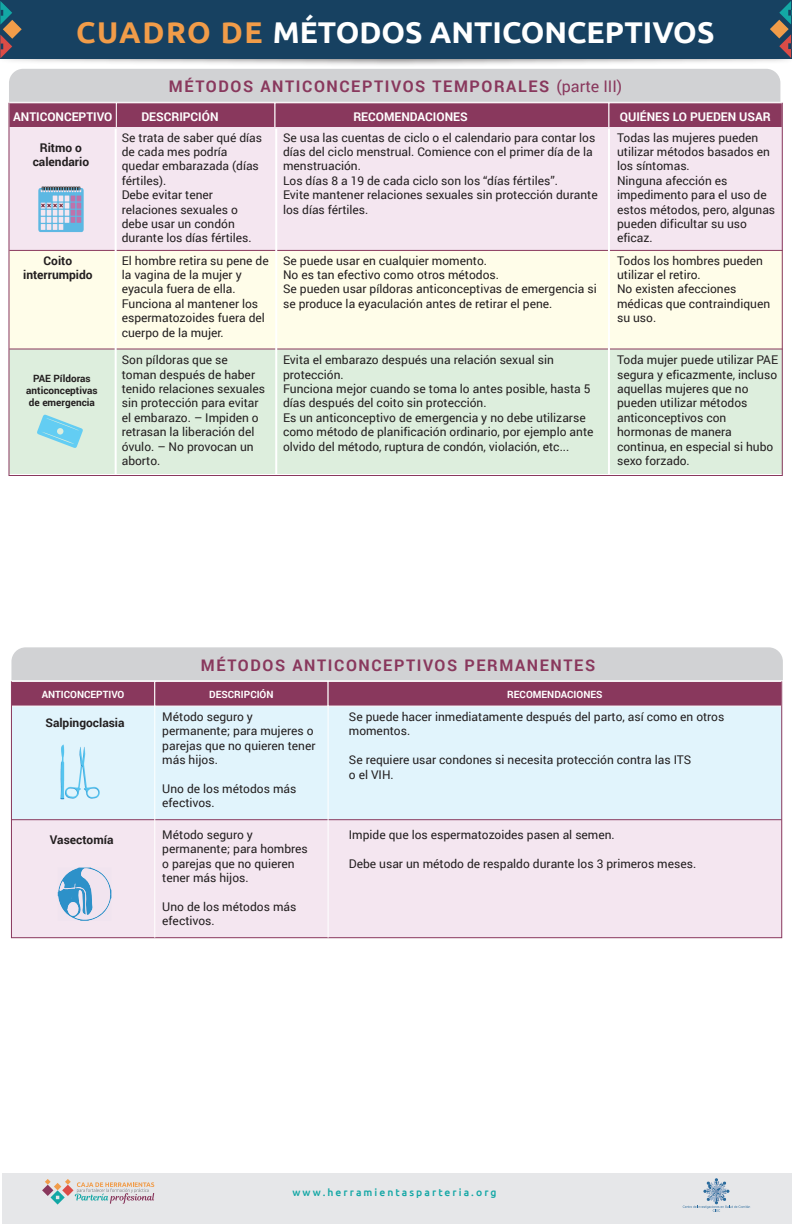
<style>
.page{position:relative;width:792px;height:1224px;background:#fff}
.page>*{position:absolute;margin:0;border:0;box-sizing:border-box;transform-origin:0 0}
.t1{font:700 30px "Ubuntu";color:#fff}
.t2{font:700 16px "Roboto";letter-spacing:.1em;color:#89385d}
.t3{font:12px/14.4px "Roboto";color:#231f20}
.t4{font:700 12px "Roboto";color:#fff}
.t5{font:700 12px/14.4px "Roboto";color:#231f20;text-align:center}
.t6{font:500 10.3px "Ubuntu";letter-spacing:.2em;color:#13a7a5}
.t7{font:700 10px "Roboto";color:#fff}
.t8{font:700 10px/12px "Roboto";color:#231f20;text-align:center}
.s1{color:#f19c49}
.s2{font-weight:400}
</style>
<div class="page">
<div style="left:9px;top:69px;width:771px;height:33px;background:#d1d2d4"></div>
<div style="left:8px;top:102px;width:109px;height:26px;background:#89385d;border:1px solid #fff"></div>
<div style="left:116px;top:102px;width:160px;height:26px;background:#89385d;border:1px solid #fff"></div>
<div style="left:274px;top:102px;width:335px;height:26px;background:#89385d;border:1px solid #fff"></div>
<div style="left:608px;top:102px;width:175px;height:26px;background:#89385d;border:1px solid #fff"></div>
<div style="left:0;top:1px;width:792px;height:57px;background:#174161"></div>
<div style="left:2px;top:1173px;width:790px;height:51px;background:#e6e7e9"></div>
<svg style="left:42px;top:1179px;width:112px;height:26px"></svg>
<svg style="left:683px;top:1178px;width:67px;height:34px"></svg>
<div style="left:9px;top:349px;width:774px;height:125px;background:#ded"></div>
<svg style="left:37px;top:415px;width:46px;height:33px"></svg>
<div style="left:9px;top:128px;width:774px;height:122px;background:#f4e6f0"></div>
<div style="left:9px;top:250px;width:774px;height:99px;background:#fffde9"></div>
<img style="left:38px;top:186px;width:46px;height:46px">
<hr style="left:9px;top:250px;width:774px;height:1px;background:#89385d">
<hr style="left:9px;top:348px;width:774px;height:2px;background:#89385d">
<hr style="left:115px;top:129px;width:2px;height:346px;background:#fff">
<hr style="left:275px;top:129px;width:2px;height:345px;background:#fff">
<hr style="left:608px;top:129px;width:2px;height:345px;background:#fff">
<div style="left:11px;top:820px;width:771px;height:118px;background:#f4e6f0"></div>
<div style="left:11px;top:706px;width:771px;height:114px;background:#e1f4fc"></div>
<div style="left:11px;top:647px;width:772px;height:33px;background:#d1d2d4"></div>
<div style="left:11px;top:681px;width:144px;height:26px;background:#89385d;border:1px solid #fff"></div>
<div style="left:154px;top:681px;width:175px;height:26px;background:#89385d;border:1px solid #fff"></div>
<div style="left:328px;top:681px;width:454px;height:26px;background:#89385d;border:1px solid #fff"></div>
<hr style="left:11px;top:819px;width:771px;height:1px;background:#89385d">
<div style="left:11px;top:681px;width:771px;height:257px;border:1px solid #89385d"></div>
<img style="left:60px;top:744px;width:40px;height:56px">
<svg style="left:58px;top:868px;width:53px;height:53px"></svg>
<hr style="left:154px;top:706px;width:1px;height:232px;background:#fff">
<hr style="left:328px;top:706px;width:1px;height:232px;background:#fff">
<h1 class="t1" style="left:76px;top:14px;width:640px"><span class="s1">CUADRO DE</span> MÉTODOS ANTICONCEPTIVOS</h1>
<h2 class="t2" style="left:169px;top:75px;width:455px">MÉTODOS ANTICONCEPTIVOS TEMPORALES <span class="s2">(parte III)</span></h2>
<p class="t4" style="left:13px;top:108px;width:101px">ANTICONCEPTIVO</p>
<p class="t4" style="left:141px;top:108px;width:79px">DESCRIPCIÓN</p>
<p class="t4" style="left:353px;top:108px;width:116px">RECOMENDACIONES</p>
<p class="t4" style="left:620px;top:108px;width:153px">QUIÉNES LO PUEDEN USAR</p>
<p class="t5" style="left:33px;top:140px;width:58px">Ritmo o calendario</p>
<p class="t3" style="left:283px;top:130px;width:316px">Se usa las cuentas de ciclo o el calendario para contar los días del ciclo menstrual. Comience con el primer día de la menstruación.<br>Los días 8 a 19 de cada ciclo son los “días fértiles”.<br>Evite mantener relaciones sexuales sin protección durante los días fértiles.</p>
<p class="t3" style="left:617px;top:130px;width:160px">Todas las mujeres pueden utilizar métodos basados en los síntomas.<br>Ninguna afección es impedimento para el uso de estos métodos, pero, algunas pueden dificultar su uso eficaz.</p>
<p class="t3" style="left:122px;top:130px;width:142px">Se trata de saber qué días de cada mes podría quedar embarazada (días fértiles).<br>Debe evitar tener relaciones sexuales o debe usar un condón durante los días fértiles.</p>
<p class="t3" style="left:122px;top:253px;width:149px">El hombre retira su pene de la vagina de la mujer y eyacula fuera de ella.<br>Funciona al mantener los espermatozoides fuera del cuerpo de la mujer.</p>
<p class="t5" style="left:23px;top:253px;width:71px">Coito interrumpido</p>
<p class="t3" style="left:283px;top:253px;width:315px">Se puede usar en cualquier momento.<br>No es tan efectivo como otros métodos.<br>Se pueden usar píldoras anticonceptivas de emergencia si se produce la eyaculación antes de retirar el pene.</p>
<p class="t3" style="left:617px;top:253px;width:155px">Todos los hombres pueden utilizar el retiro.<br>No existen afecciones médicas que contraindiquen su uso.</p>
<p class="t8" style="left:26px;top:372px;width:73px">PAE Píldoras anticonceptivas de emergencia</p>
<p class="t3" style="left:122px;top:352px;width:145px">Son píldoras que se toman después de haber tenido relaciones sexuales sin protección para evitar el embarazo. – Impiden o retrasan la liberación del óvulo. – No provocan un aborto.</p>
<p class="t3" style="left:283px;top:352px;width:312px">Evita el embarazo después una relación sexual sin protección.<br>Funciona mejor cuando se toma lo antes posible, hasta 5 días después del coito sin protección.<br>Es un anticonceptivo de emergencia y no debe utilizarse como método de planificación ordinario, por ejemplo ante olvido del método, ruptura de condón, violación, etc...</p>
<p class="t3" style="left:617px;top:352px;width:162px">Toda mujer puede utilizar PAE segura y eficazmente, incluso aquellas mujeres que no pueden utilizar métodos anticonceptivos con hormonas de manera continua, en especial si hubo sexo forzado.</p>
<h2 class="t2" style="left:201px;top:654px;width:396px">MÉTODOS ANTICONCEPTIVOS PERMANENTES</h2>
<p class="t7" style="left:42px;top:687px;width:84px">ANTICONCEPTIVO</p>
<p class="t7" style="left:209px;top:687px;width:66px">DESCRIPCIÓN</p>
<p class="t7" style="left:507px;top:687px;width:97px">RECOMENDACIONES</p>
<p class="t5" style="left:45px;top:715px;width:81px">Salpingoclasia</p>
<p class="t3" style="left:162px;top:709px;width:155px">Método seguro y permanente; para mujeres o parejas que no quieren tener más hijos.</p>
<p class="t3" style="left:162px;top:781px;width:136px">Uno de los métodos más efectivos.</p>
<p class="t5" style="left:50px;top:832px;width:65px">Vasectomía</p>
<p class="t3" style="left:162px;top:827px;width:147px">Método seguro y permanente; para hombres o parejas que no quieren tener más hijos.</p>
<p class="t3" style="left:162px;top:899px;width:136px">Uno de los métodos más efectivos.</p>
<p class="t3" style="left:349px;top:709px;width:377px">Se puede hacer inmediatamente después del parto, así como en otros momentos.</p>
<p class="t3" style="left:349px;top:752px;width:344px">Se requiere usar condones si necesita protección contra las ITS o el VIH.</p>
<p class="t3" style="left:349px;top:827px;width:267px">Impide que los espermatozoides pasen al semen.</p>
<p class="t3" style="left:349px;top:856px;width:349px">Debe usar un método de respaldo durante los 3 primeros meses.</p>
<p class="t6" style="left:292px;top:1185px;width:206px">www.herramientasparteria.org</p>
</div>
